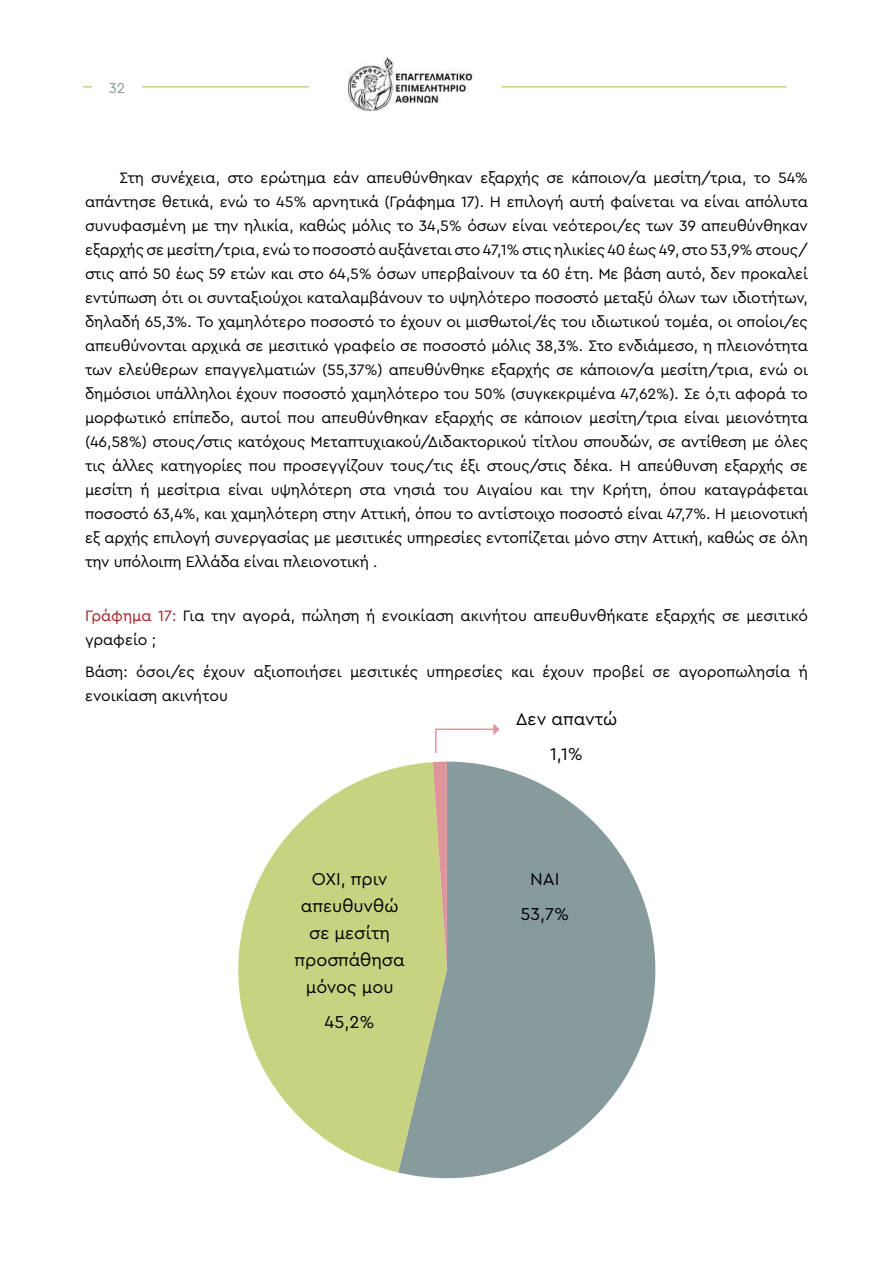
<style>
.page{position:relative;width:893px;height:1263px;background:#fff}
.page>*{position:absolute;margin:0;border:0;box-sizing:border-box;transform-origin:0 0}
.t1{font:18px/27px "Cera Pro";color:#000;text-align:center}
.t2{font:15.75px/24px "Cera Pro";letter-spacing:-.005em;color:#000}
.t3{font:15px "Cera Pro";color:#879b9d}
.s1{color:#a71c1e}
</style>
<div class="page">
<hr style="left:83px;top:86px;width:704px;height:2px;background:#c7d381">
<div style="left:92px;top:60px;width:50px;height:54px;background:#fff"></div>
<div style="left:309px;top:46px;width:193px;height:78px;background:#fff;border-radius:50%"></div>
<img style="left:349px;top:58px;width:124px;height:53px">
<svg style="left:398px;top:762px;width:257px;height:416px;fill:#879b9d"></svg>
<svg style="left:238px;top:762px;width:209px;height:410px;fill:#c7d381"></svg>
<svg style="left:433px;top:762px;width:14px;height:208px"></svg>
<svg style="left:435px;top:723px;width:65px;height:30px"></svg>
<p class="t3" style="left:109px;top:78px;width:18px">32</p>
<p class="t2" style="left:85px;top:165px;width:724px;text-align:justify;text-indent:34px">Στη συνέχεια, στο ερώτημα εάν απευθύνθηκαν εξαρχής σε κάποιον/α μεσίτη/τρια, το 54% απάντησε θετικά, ενώ το 45% αρνητικά (Γράφημα 17). Η επιλογή αυτή φαίνεται να είναι απόλυτα συνυφασμένη με την ηλικία, καθώς μόλις το 34,5% όσων είναι νεότεροι/ες των 39 απευθύνθηκαν εξαρχής σε μεσίτη/τρια, ενώ το ποσοστό αυξάνεται στο 47,1% στις ηλικίες 40 έως 49, στο 53,9% στους/ στις από 50 έως 59 ετών και στο 64,5% όσων υπερβαίνουν τα 60 έτη. Με βάση αυτό, δεν προκαλεί εντύπωση ότι οι συνταξιούχοι καταλαμβάνουν το υψηλότερο ποσοστό μεταξύ όλων των ιδιοτήτων, δηλαδή 65,3%. Το χαμηλότερο ποσοστό το έχουν οι μισθωτοί/ές του ιδιωτικού τομέα, οι οποίοι/ες απευθύνονται αρχικά σε μεσιτικό γραφείο σε ποσοστό μόλις 38,3%. Στο ενδιάμεσο, η πλειονότητα των ελεύθερων επαγγελματιών (55,37%) απευθύνθηκε εξαρχής σε κάποιον/α μεσίτη/τρια, ενώ οι δημόσιοι υπάλληλοι έχουν ποσοστό χαμηλότερο του 50% (συγκεκριμένα 47,62%). Σε ό,τι αφορά το μορφωτικό επίπεδο, αυτοί που απευθύνθηκαν εξαρχής σε κάποιον μεσίτη/τρια είναι μειονότητα (46,58%) στους/στις κατόχους Μεταπτυχιακού/Διδακτορικού τίτλου σπουδών, σε αντίθεση με όλες τις άλλες κατηγορίες που προσεγγίζουν τους/τις έξι στους/στις δέκα. Η απεύθυνση εξαρχής σε μεσίτη ή μεσίτρια είναι υψηλότερη στα νησιά του Αιγαίου και την Κρήτη, όπου καταγράφεται ποσοστό 63,4%, και χαμηλότερη στην Αττική, όπου το αντίστοιχο ποσοστό είναι 47,7%. Η μειονοτική εξ αρχής επιλογή συνεργασίας με μεσιτικές υπηρεσίες εντοπίζεται μόνο στην Αττική, καθώς σε όλη την υπόλοιπη Ελλάδα είναι πλειονοτική .</p>
<p class="t2" style="left:85px;top:603px;width:724px"><span class="s1">Γράφημα 17:</span> Για την αγορά, πώληση ή ενοικίαση ακινήτου απευθυνθήκατε εξαρχής σε μεσιτικό γραφείο ;</p>
<p class="t2" style="left:85px;top:659px;width:724px">Βάση: όσοι/ες έχουν αξιοποιήσει μεσιτικές υπηρεσίες και έχουν προβεί σε αγοροπωλησία ή ενοικίαση ακινήτου</p>
<p class="t1" style="left:295px;top:864px;width:112px">ΟΧΙ, πριν απευθυνθώ σε μεσίτη προσπάθησα μόνος μου</p>
<p class="t1" style="left:325px;top:1008px;width:52px">45,2%</p>
<p class="t1" style="left:516px;top:700px;width:103px;line-height:35.5px">Δεν απαντώ<br>1,1%</p>
<p class="t1" style="left:520px;top:860px;width:50px;line-height:35.5px">ΝΑΙ<br>53,7%</p>
</div>
